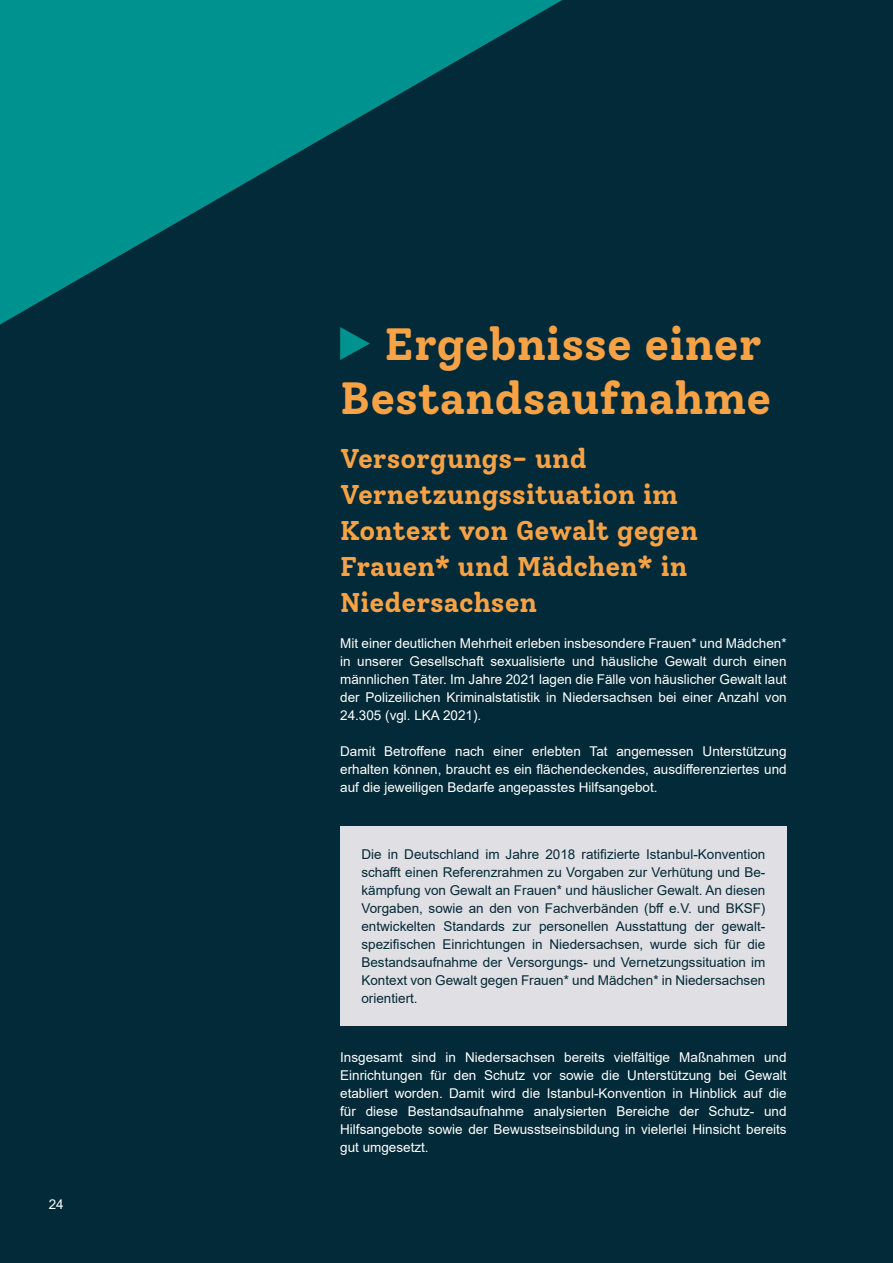
<style>
.page{position:relative;width:893px;height:1263px;background:#022a38}
.page>*{position:absolute;margin:0;border:0;box-sizing:border-box;transform-origin:0 0}
.t1{font:700 45px/54px "Solway";color:#f8a246;text-align:right}
.t2{font:700 27px/36px "Solway";color:#f8a246}
.t3{font:13.5px/18px "Arial";color:#fff;text-align:justify}
.t4{font:13.5px/18px "Arial";color:#022a38;text-align:justify}
</style>
<div class="page">
<svg style="left:340px;top:327px;width:30px;height:33px"></svg>
<div style="left:340px;top:826px;width:447px;height:200px;background:#e0dfe3"></div>
<svg style="left:0;top:0;width:562px;height:325px"></svg>
<p class="t3" style="left:49px;top:1195px;width:17px">24</p>
<h1 class="t1" style="left:340px;top:317px;width:433px">Ergebnisse einer<br>Bestandsaufnahme</h1>
<h2 class="t2" style="left:340px;top:440px;width:359px">Versorgungs- und<br>Vernetzungssituation im<br>Kontext von Gewalt gegen<br>Frauen* und Mädchen* in<br>Niedersachsen</h2>
<p class="t3" style="left:340px;top:634px;width:448px">Mit einer deutlichen Mehrheit erleben insbesondere Frauen* und Mädchen* in unserer Gesellschaft sexualisierte und häusliche Gewalt durch einen männlichen Täter. Im Jahre 2021 lagen die Fälle von häuslicher Gewalt laut der Polizeilichen Kriminalstatistik in Niedersachsen bei einer Anzahl von 24.305 (vgl. LKA 2021).</p>
<p class="t3" style="left:340px;top:742px;width:448px">Damit Betroffene nach einer erlebten Tat angemessen Unterstützung erhalten können, braucht es ein flächendeckendes, ausdifferenziertes und auf die jeweiligen Bedarfe angepasstes Hilfsangebot.</p>
<p class="t4" style="left:361px;top:845px;width:405px">Die in Deutschland im Jahre 2018 ratifizierte Istanbul-Konvention schafft einen Referenzrahmen zu Vorgaben zur Verhütung und Be&shy;kämpfung von Gewalt an Frauen* und häuslicher Gewalt. An diesen Vorgaben, sowie an den von Fachverbänden (bff e.V. und BKSF) entwickelten Standards zur personellen Ausstattung der gewalt&shy;spezifischen Einrichtungen in Niedersachsen, wurde sich für die Bestandsaufnahme der Versorgungs- und Vernetzungssituation im Kontext von Gewalt gegen Frauen* und Mädchen* in Niedersachsen orientiert.</p>
<p class="t3" style="left:340px;top:1048px;width:448px">Insgesamt sind in Niedersachsen bereits vielfältige Maßnahmen und Einrichtungen für den Schutz vor sowie die Unterstützung bei Gewalt etabliert worden. Damit wird die Istanbul-Konvention in Hinblick auf die für diese Bestandsaufnahme analysierten Bereiche der Schutz- und Hilfsangebote sowie der Bewusstseinsbildung in vielerlei Hinsicht bereits gut umgesetzt.</p>
</div>
